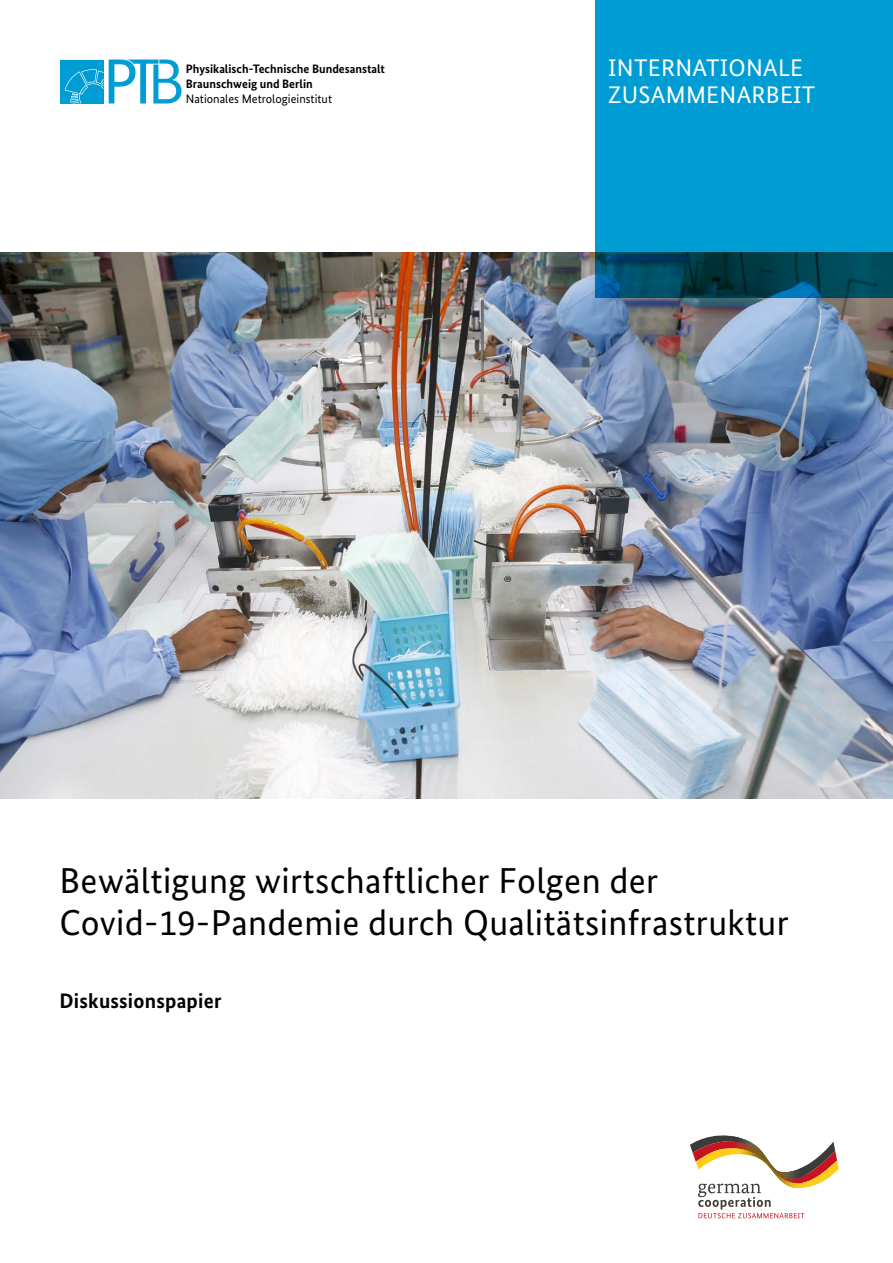
<style>
.page{position:relative;width:893px;height:1263px;background:#fff}
.page>*{position:absolute;margin:0;border:0;box-sizing:border-box;transform-origin:0 0}
.t1{font:36px/42px "Bundes Sans";letter-spacing:.01em;color:#000}
.t2{font:24px/27px "Bundes Sans";letter-spacing:.01em;color:#fff}
.t3{font:700 21px "Bundes Sans";letter-spacing:.01em;color:#000}
.t4{font:700 12.15px/15.3px "Bundes Sans";color:#000}
.t5{font:12.15px "Bundes Sans";color:#000}
</style>
<div class="page">
<img style="left:0;top:252px;width:893px;height:546px">
<svg style="left:690px;top:1135px;width:149px;height:83px"></svg>
<svg style="left:595px;top:0;width:298px;height:298px;background:#008fc1"></svg>
<div style="left:60px;top:60px;width:44px;height:44px;background:#009dd4"></div>
<svg style="left:65px;top:60px;width:116px;height:44px"></svg>
<p class="t4" style="left:186px;top:61px;width:201px">Physikalisch-Technische Bundesanstalt<br>Braunschweig und Berlin</p>
<p class="t5" style="left:186px;top:92px;width:148px">Nationales Metrologieinstitut</p>
<p class="t2" style="left:608px;top:54px;width:209px">INTERNATIONALE<br>ZUSAMMENARBEIT</p>
<p class="t1" style="left:60px;top:859px;width:731px">Bewältigung wirtschaftlicher Folgen der<br>Covid-19-Pandemie durch Qualitätsinfrastruktur</p>
<p class="t3" style="left:60px;top:988px;width:163px">Diskussionspapier</p>
</div>
